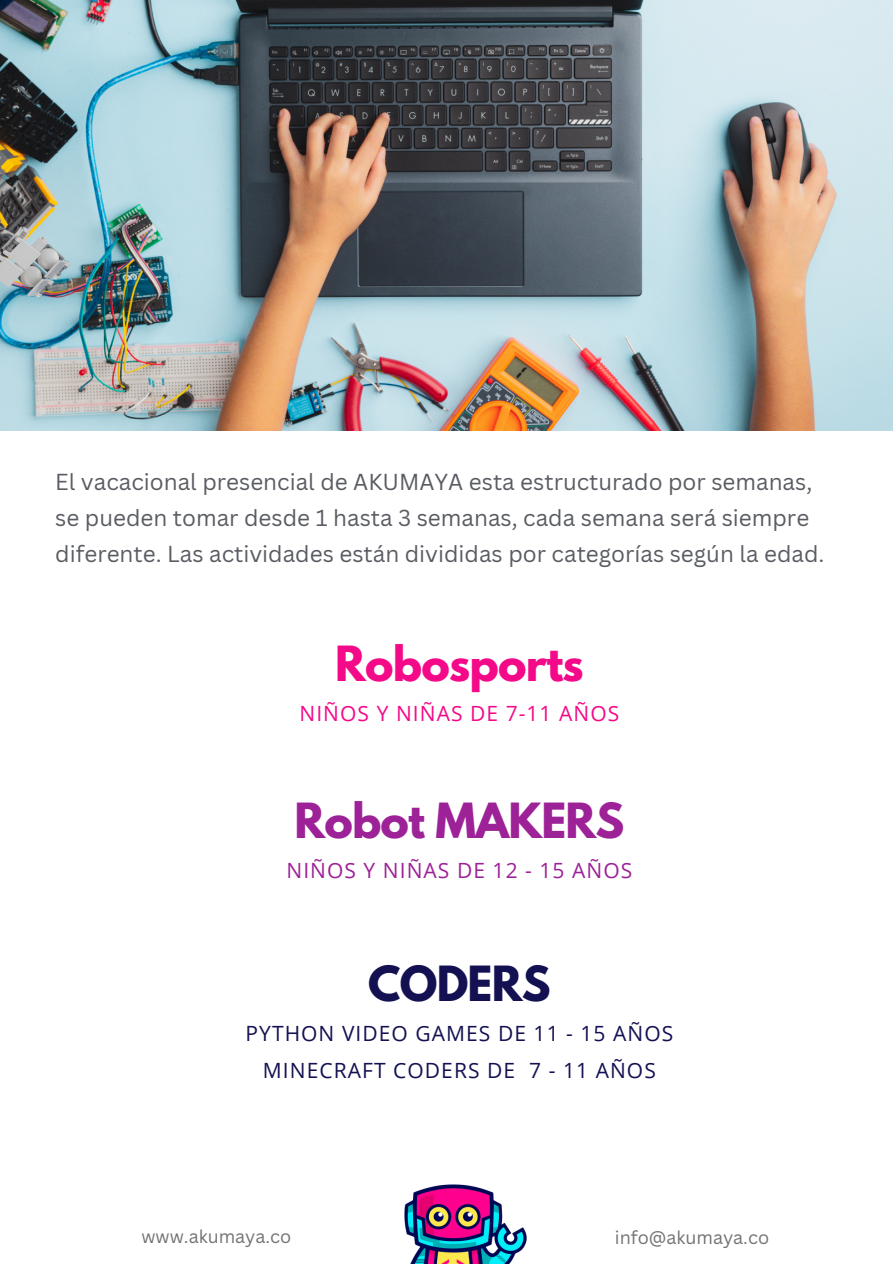
<style>
.page{position:relative;width:893px;height:1264px;background:#fff}
.page>*{position:absolute;margin:0;border:0;box-sizing:border-box;transform-origin:0 0}
.t1{font:700 42.9px "League Spartan";letter-spacing:-.015em;color:#9d2197}
.t2{font:700 42.9px "League Spartan";letter-spacing:-.015em;color:#f40988}
.t3{font:700 42.9px "League Spartan";letter-spacing:-.015em;color:#131152}
.t4{font:22.5px/36px "Canva Sans";color:#595c62}
.t5{font:21px "Open Sans";letter-spacing:.05em;color:#131152}
.t6{font:21px "Open Sans";letter-spacing:.05em;color:#9d2197}
.t7{font:21px "Open Sans";letter-spacing:.05em;color:#f40988}
.t8{font:18px "Canva Sans";color:#737373}
</style>
<div class="page">
<img style="left:404px;top:1184px;width:123px;height:79px">
<img style="left:0;top:0;width:892px;height:430px">
<p class="t4" style="left:55px;top:463px;width:770px">El vacacional presencial de AKUMAYA esta estructurado por semanas, se pueden tomar desde 1 hasta 3 semanas, cada semana será siempre diferente. Las actividades están divididas por categorías según la edad.</p>
<p class="t2" style="left:335px;top:642px;width:250px">Robosports</p>
<p class="t7" style="left:299px;top:698px;width:321px">NIÑOS Y NIÑAS DE 7-11 AÑOS</p>
<p class="t1" style="left:294px;top:799px;width:331px">Robot MAKERS</p>
<p class="t6" style="left:286px;top:855px;width:347px">NIÑOS Y NIÑAS DE 12 - 15 AÑOS</p>
<p class="t3" style="left:368px;top:962px;width:184px">CODERS</p>
<p class="t5" style="left:245px;top:1018px;width:429px">PYTHON VIDEO GAMES DE 11 - 15 AÑOS</p>
<p class="t5" style="left:263px;top:1055px;width:394px">MINECRAFT CODERS DE 7 - 11 AÑOS</p>
<p class="t8" style="left:141px;top:1223px;width:151px">www.akumaya.co</p>
<p class="t8" style="left:615px;top:1224px;width:156px">info@akumaya.co</p>
</div>
